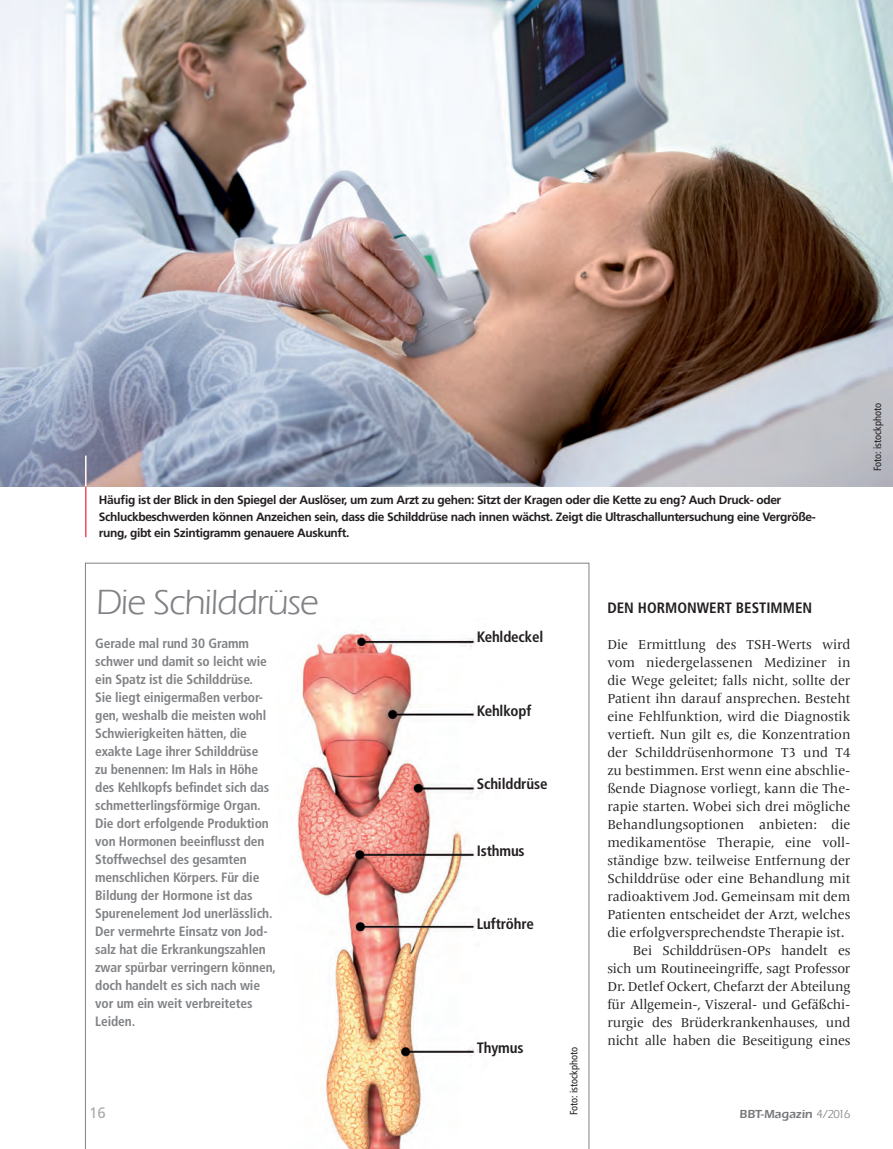
<style>
.page{position:relative;width:893px;height:1149px;background:#fff}
.page>*{position:absolute;margin:0;border:0;box-sizing:border-box;transform-origin:0 0}
.t1{font:36px "ITC Eras LT";letter-spacing:-.03em;color:#808285}
.t2{font:700 condensed 15px "Frutiger LT Pro";letter-spacing:-.01em;color:#231f20}
.t3{font:15px "Frutiger";color:#aaabaf}
.t4{font:13.5px "Frutiger Serif LT Pro";color:#231f20}
.t5{font:700 condensed 13.5px/18px "Frutiger LT Pro";letter-spacing:-.01em;color:#808285}
.t6{font:700 12px/16.5px "Frutiger";letter-spacing:-.03em;color:#231f20}
.t7{font:600 12px "ITC Eras LT";color:#76787b}
.t8{font:condensed 10.5px "Frutiger LT Pro";color:#231f20}
.s1{font-weight:400}
</style>
<div class="page">
<svg style="left:85px;top:562px;width:504px;height:586px"></svg>
<img style="left:0;top:0;width:893px;height:486px">
<hr style="left:85px;top:470px;width:2px;height:67px;background:#ef4d69">
<hr style="left:85px;top:455px;width:2px;height:31px;background:#fff">
<p class="t6" style="left:99px;top:491px;width:718px">Häufig ist der Blick in den Spiegel der Auslöser, um zum Arzt zu gehen: Sitzt der Kragen oder die Kette zu eng? Auch Druck- oder<br>Schluckbeschwerden können Anzeichen sein, dass die Schilddrüse nach innen wächst. Zeigt die Ultraschalluntersuchung eine Vergröße&shy;rung, gibt ein Szintigramm genauere Auskunft.</p>
<h1 class="t1" style="left:96px;top:581px;width:224px">Die Schilddrüse</h1>
<p class="t5" style="left:95px;top:634px;width:182px">Gerade mal rund 30 Gramm schwer und damit so leicht wie ein Spatz ist die Schilddrüse.<br>Sie liegt einigermaßen verbor&shy;gen, weshalb die meisten wohl<br>Schwierigkeiten hätten, die exakte Lage ihrer Schilddrüse<br>zu benennen: Im Hals in Höhe des Kehlkopfs befindet sich das schmetterlingsförmige Organ.<br>Die dort erfolgende Produktion von Hormonen beeinflusst den<br>Stoffwechsel des gesamten menschlichen Körpers. Für die<br>Bildung der Hormone ist das<br>Spurenelement Jod unerlässlich.<br>Der vermehrte Einsatz von Jod&shy;salz hat die Erkrankungszahlen zwar spürbar verringern können, doch handelt es sich nach wie vor um ein weit verbreitetes<br>Leiden.</p>
<p class="t3" style="left:89px;top:1103px;width:18px">16</p>
<p class="t2" style="left:477px;top:628px;width:68px">Kehldeckel</p>
<p class="t2" style="left:477px;top:701px;width:56px">Kehlkopf</p>
<p class="t2" style="left:477px;top:774px;width:72px">Schilddrüse</p>
<p class="t2" style="left:477px;top:841px;width:49px">Isthmus</p>
<p class="t2" style="left:477px;top:914px;width:59px">Luftröhre</p>
<p class="t2" style="left:477px;top:1038px;width:48px">Thymus</p>
<p class="t8" style="left:568px;top:1114px;width:70px;rotate:-90deg">Foto: istockphoto</p>
<p class="t2" style="left:607px;top:598px;width:206px">DEN HORMONWERT BESTIMMEN</p>
<p class="t4" style="left:607px;top:636px;width:245px">Die Ermittlung des TSH-Werts wird</p>
<p class="t4" style="left:607px;top:654px;width:245px">vom niedergelassenen Mediziner in</p>
<p class="t4" style="left:607px;top:672px;width:245px">die Wege geleitet; falls nicht, sollte der</p>
<p class="t4" style="left:607px;top:690px;width:245px">Patient ihn darauf ansprechen. Besteht</p>
<p class="t4" style="left:607px;top:708px;width:245px">eine Fehlfunktion, wird die Diagnostik</p>
<p class="t4" style="left:607px;top:726px;width:245px">vertieft. Nun gilt es, die Konzentration</p>
<p class="t4" style="left:607px;top:744px;width:245px">der Schilddrüsenhormone T3 und T4</p>
<p class="t4" style="left:607px;top:762px;width:245px">zu bestimmen. Erst wenn eine abschlie-</p>
<p class="t4" style="left:607px;top:780px;width:245px">ßende Diagnose vorliegt, kann die The-</p>
<p class="t4" style="left:607px;top:798px;width:245px">rapie starten. Wobei sich drei mögliche</p>
<p class="t4" style="left:607px;top:816px;width:245px">Behandlungsoptionen anbieten: die</p>
<p class="t4" style="left:607px;top:834px;width:245px">medikamentöse Therapie, eine voll-</p>
<p class="t4" style="left:607px;top:852px;width:245px">ständige bzw. teilweise Entfernung der</p>
<p class="t4" style="left:607px;top:870px;width:245px">Schilddrüse oder eine Behandlung mit</p>
<p class="t4" style="left:607px;top:888px;width:245px">radioaktivem Jod. Gemeinsam mit dem</p>
<p class="t4" style="left:607px;top:906px;width:245px">Patienten entscheidet der Arzt, welches</p>
<p class="t4" style="left:607px;top:924px;width:239px">die erfolgversprechendste Therapie ist.</p>
<p class="t4" style="left:633px;top:942px;width:219px">Bei Schilddrüsen-OPs handelt es</p>
<p class="t4" style="left:607px;top:960px;width:245px">sich um Routineeingriffe, sagt Professor</p>
<p class="t4" style="left:607px;top:978px;width:245px">Dr. Detlef Ockert, Chefarzt der Abteilung</p>
<p class="t4" style="left:607px;top:996px;width:245px">für Allgemein-, Viszeral- und Gefäßchi-</p>
<p class="t4" style="left:607px;top:1014px;width:245px">rurgie des Brüderkrankenhauses, und</p>
<p class="t4" style="left:607px;top:1032px;width:245px">nicht alle haben die Beseitigung eines</p>
<p class="t7" style="left:739px;top:1106px;width:112px">BBT-Magazin <span class="s1">4/2016</span></p>
<p class="t8" style="left:871px;top:471px;width:70px;rotate:-90deg">Foto: istockphoto</p>
</div>
